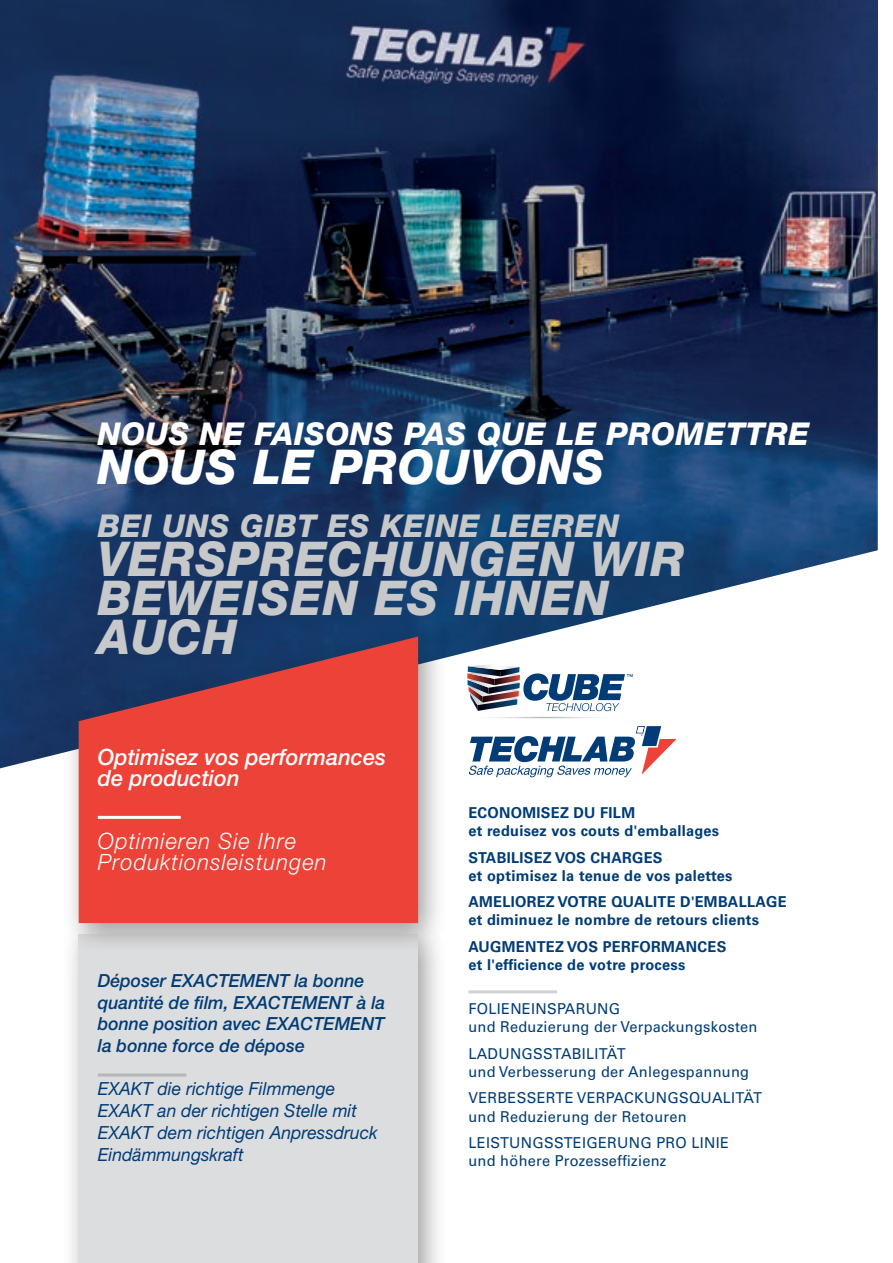
<style>
.page{position:relative;width:893px;height:1263px;background:#fff}
.page>*{position:absolute;margin:0;border:0;box-sizing:border-box;transform-origin:0 0}
.Normale{font:italic 800 48px/39px "Helvetica Neue LT Std";letter-spacing:.02em;color:#c7c8ca}
.Normale-2{font:italic 800 48px "Helvetica Neue LT Std";letter-spacing:.02em;color:#fff}
.Normale-3{font:italic 800 31.5px "Helvetica Neue LT Std";letter-spacing:.02em;color:#fff}
.Normale-4{font:italic 800 31.5px "Helvetica Neue LT Std";letter-spacing:.02em;color:#c7c8ca}
.Normale-5{font:italic 300 22.5px/21px "Helvetica Neue LT Std";letter-spacing:.05em;color:#fff}
.Normale-6{font:italic 500 22.5px/21px "Helvetica Neue LT Std";color:#fff}
.Normale-7{font:italic 500 18.15px "Helvetica Neue LT Std";color:#013c76}
.Normale-8{font:italic 18.15px/21.8px "Helvetica Neue LT Std";color:#013c76}
.Normale-9{font:700 15px "Univers LT Std";letter-spacing:.02em;color:#013c76}
.Normale-10{font:15px "Univers LT Std";letter-spacing:.02em;color:#013c76}
</style>
<div class="page">
<div style="left:61px;top:916px;width:387px;height:347px;background:#231f20;opacity:.45"></div>
<div style="left:79px;top:934px;width:339px;height:329px;background:#dcdddf"></div>
<img style="left:0;top:0;width:878px;height:768px">
<div style="left:61px;top:621px;width:387px;height:332px;background:#231f20;opacity:.45"></div>
<svg style="left:79px;top:636px;width:339px;height:317px;background:#cb4d4b"></svg>
<hr style="left:468px;top:990px;width:89px;height:3px;background:#d1d2d4">
<hr style="left:98px;top:1073px;width:88px;height:3px;background:#d1d2d4">
<hr style="left:98px;top:816px;width:83px;height:3px;background:#fff">
<svg style="left:465px;top:664px;width:168px;height:55px"></svg>
<svg style="left:468px;top:726px;width:208px;height:51px"></svg>
<p class="Normale-3" style="left:98px;top:415px;width:713px">NOUS NE FAISONS PAS QUE LE PROMETTRE</p>
<p class="Normale-2" style="left:98px;top:439px;width:508px">NOUS LE PROUVONS</p>
<p class="Normale-4" style="left:98px;top:507px;width:523px">BEI UNS GIBT ES KEINE LEEREN</p>
<p class="Normale" style="left:98px;top:539px;width:588px">VERSPRECHUNGEN WIR<br>BEWEISEN ES IHNEN</p>
<p class="Normale" style="left:98px;top:617px;width:141px">AUCH</p>
<p class="Normale-6" style="left:98px;top:746px;width:290px">Optimisez vos performances de production</p>
<p class="Normale-5" style="left:98px;top:830px;width:230px">Optimieren Sie Ihre<br>Produktionsleistungen</p>
<p class="Normale-7" style="left:98px;top:970px;width:268px">Déposer EXACTEMENT la bonne</p>
<p class="Normale-7" style="left:98px;top:991px;width:289px">quantité de film, EXACTEMENT à la</p>
<p class="Normale-7" style="left:98px;top:1013px;width:288px">bonne position avec EXACTEMENT</p>
<p class="Normale-7" style="left:98px;top:1035px;width:208px">la bonne force de dépose</p>
<p class="Normale-8" style="left:98px;top:1078px;width:239px">EXAKT die richtige Filmmenge</p>
<p class="Normale-8" style="left:98px;top:1099px;width:261px">EXAKT an der richtigen Stelle mit</p>
<p class="Normale-8" style="left:98px;top:1121px;width:281px">EXAKT dem richtigen Anpressdruck<br>Eindämmungskraft</p>
<p class="Normale-9" style="left:468px;top:804px;width:168px">ECONOMISEZ DU FILM</p>
<p class="Normale-9" style="left:468px;top:822px;width:252px">et reduisez vos couts d'emballages</p>
<p class="Normale-9" style="left:468px;top:849px;width:196px">STABILISEZ VOS CHARGES</p>
<p class="Normale-9" style="left:468px;top:867px;width:265px">et optimisez la tenue de vos palettes</p>
<p class="Normale-9" style="left:468px;top:893px;width:320px">AMELIOREZ VOTRE QUALITE D'EMBALLAGE</p>
<p class="Normale-9" style="left:468px;top:911px;width:292px">et diminuez le nombre de retours clients</p>
<p class="Normale-9" style="left:468px;top:938px;width:259px">AUGMENTEZ VOS PERFORMANCES</p>
<p class="Normale-9" style="left:468px;top:956px;width:218px">et l'efficience de votre process</p>
<p class="Normale-10" style="left:468px;top:1000px;width:153px">FOLIENEINSPARUNG</p>
<p class="Normale-10" style="left:468px;top:1018px;width:291px">und Reduzierung der Verpackungskosten</p>
<p class="Normale-10" style="left:468px;top:1045px;width:159px">LADUNGSSTABILITÄT</p>
<p class="Normale-10" style="left:468px;top:1063px;width:282px">und Verbesserung der Anlegespannung</p>
<p class="Normale-10" style="left:468px;top:1089px;width:295px">VERBESSERTE VERPACKUNGSQUALITÄT</p>
<p class="Normale-10" style="left:468px;top:1107px;width:220px">und Reduzierung der Retouren</p>
<p class="Normale-10" style="left:468px;top:1134px;width:262px">LEISTUNGSSTEIGERUNG PRO LINIE</p>
<p class="Normale-10" style="left:468px;top:1152px;width:199px">und höhere Prozesseffizienz</p>
</div>
